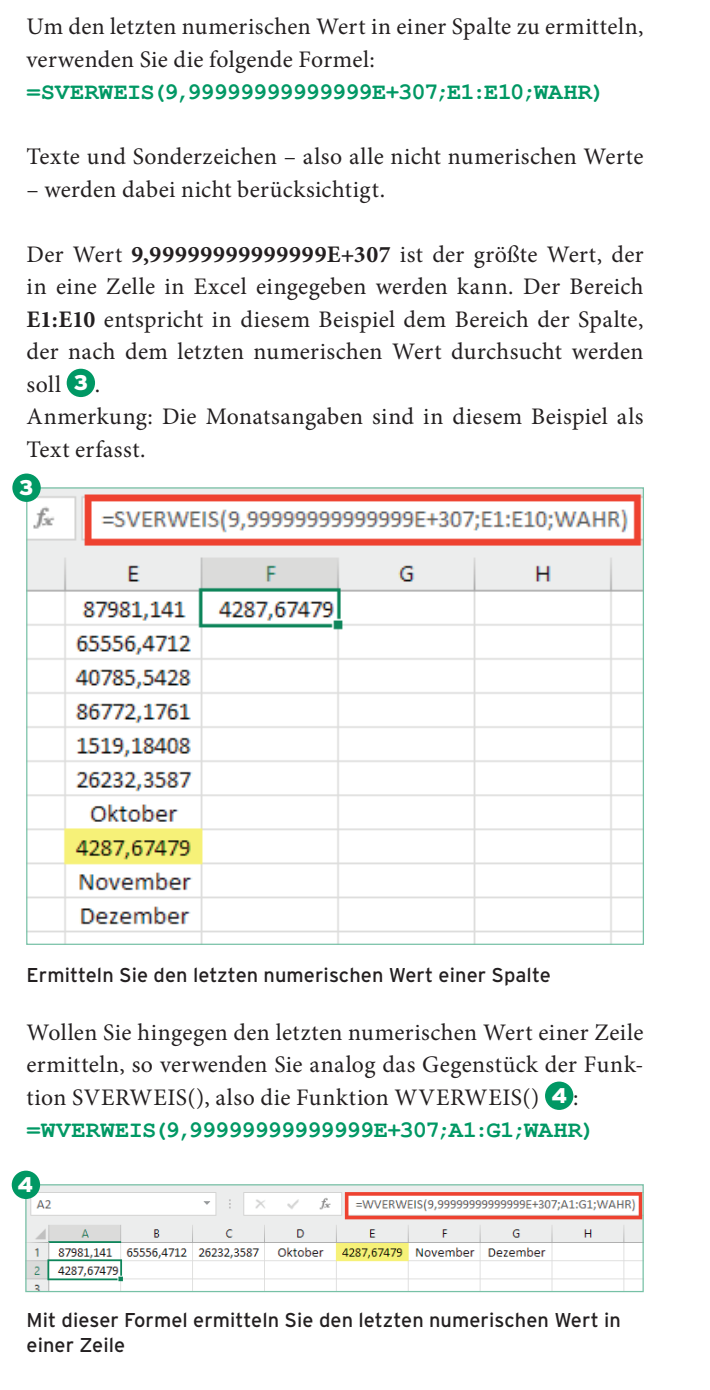
<style>
.page{position:relative;width:710px;height:1390px;background:#fff}
.page>*{position:absolute;margin:0;border:0;box-sizing:border-box;transform-origin:0 0}
.t1{font:23.75px/32.5px "Minion Pro";letter-spacing:.015em;color:#231f20}
.t2{font:700 23.75px "Courier New";letter-spacing:-.045em;color:#009864}
.t3{font:900 21.25px "Interstate";color:#fff}
.t4{font:20px/25px "Interstate";letter-spacing:.005em;color:#231f20}
.s1{font-weight:700}
.s2{font-family:"Interstate";font-weight:900;font-size:21.25px;color:#fff}
</style>
<div class="page">
<div style="left:67px;top:369px;width:28px;height:28px;background:#009864;border-radius:50%"></div>
<div style="left:545px;top:1081px;width:28px;height:28px;background:#009864;border-radius:50%"></div>
<img style="left:28px;top:489px;width:613px;height:453px">
<div style="left:12px;top:473px;width:29px;height:29px;background:#009864;border-radius:50%"></div>
<img style="left:27px;top:1186px;width:614px;height:104px">
<div style="left:25px;top:1184px;width:618px;height:108px;border:1px solid #77c1a6"></div>
<div style="left:12px;top:1170px;width:28px;height:28px;background:#009864;border-radius:50%"></div>
<p class="t1" style="left:27px;top:10px;width:618px">Um den letzten numerischen Wert in einer Spalte zu ermitteln, verwenden Sie die folgende Formel:</p>
<p class="t2" style="left:27px;top:77px;width:580px">=SVERWEIS(9,99999999999999E+307;E1:E10;WAHR)</p>
<p class="t1" style="left:27px;top:140px;width:618px">Texte und Sonderzeichen – also alle nicht numerischen Werte</p>
<p class="t1" style="left:27px;top:173px;width:360px">– werden dabei nicht berücksichtigt.</p>
<p class="t1" style="left:27px;top:238px;width:618px">Der Wert <span class="s1">9,99999999999999E+307</span> ist der größte Wert, der in eine Zelle in Excel eingegeben werden kann. Der Bereich <span class="s1">E1:E10</span> entspricht in diesem Beispiel dem Bereich der Spalte, der nach dem letzten numerischen Wert durchsucht werden soll <span class="s2">3</span> .<br>Anmerkung: Die Monatsangaben sind in diesem Beispiel als Text erfasst.</p>
<p class="t3" style="left:19px;top:475px;width:16px">3</p>
<p class="t4" style="left:27px;top:962px;width:525px">Ermitteln Sie den letzten numerischen Wert einer Spalte</p>
<p class="t1" style="left:27px;top:1015px;width:618px;text-align:justify">Wollen Sie hingegen den letzten numerischen Wert einer Zeile ermitteln, so verwenden Sie analog das Gegenstück der Funk&shy;tion SVERWEIS(), also die Funktion WVERWEIS() <span class="s2">4</span> :</p>
<p class="t2" style="left:27px;top:1114px;width:570px">=WVERWEIS(9,99999999999999E+307;A1:G1;WAHR)</p>
<p class="t3" style="left:18px;top:1172px;width:17px">4</p>
<p class="t4" style="left:27px;top:1307px;width:595px">Mit dieser Formel ermitteln Sie den letzten numerischen Wert in einer Zeile</p>
</div>
